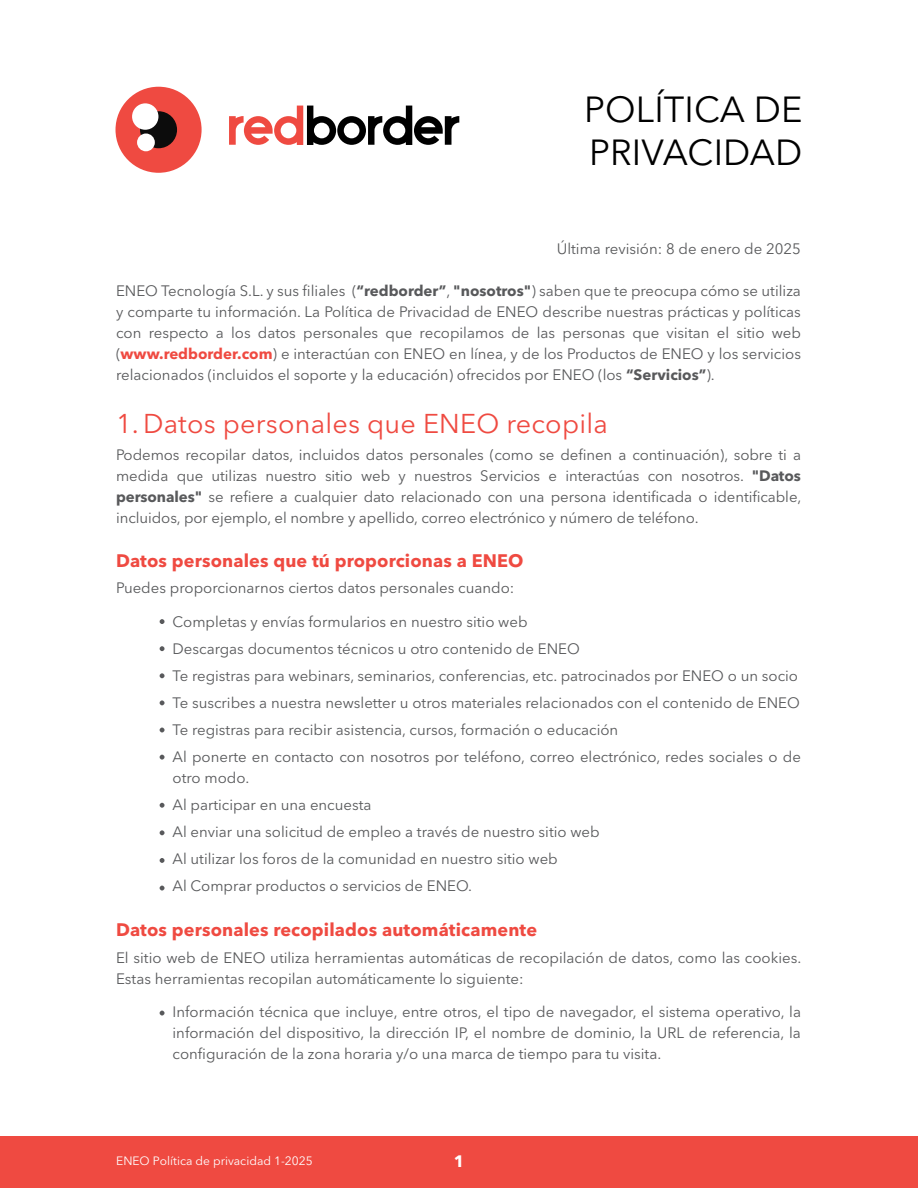
<style>
.page{position:relative;width:918px;height:1188px;background:#fff}
.page>*{position:absolute;margin:0;border:0;box-sizing:border-box;transform-origin:0 0}
.t1{font:36px/43.2px "Avenir Next LT Pro";letter-spacing:.005em;color:#000}
.t2{font:27px "Avenir Next LT Pro";letter-spacing:.01em;color:#ef4a41}
.t3{font:700 18px "Avenir Next LT Pro";letter-spacing:.01em;color:#ef4a41}
.t4{font:700 16.5px "Avenir Next LT Pro";color:#fff}
.t5{font:15px/21px "Avenir Next LT Pro";color:#58595b;text-align:justify}
.t6{font:12px "Avenir Next LT Pro";color:#fff}
.s1{font-weight:700}
.s2{font-weight:700;color:#ef4a41}
</style>
<div class="page">
<svg style="left:160px;top:619px;width:5px;height:5px"></svg>
<svg style="left:160px;top:646px;width:5px;height:5px"></svg>
<svg style="left:160px;top:673px;width:5px;height:5px"></svg>
<svg style="left:160px;top:700px;width:5px;height:5px"></svg>
<svg style="left:160px;top:728px;width:5px;height:4px"></svg>
<svg style="left:160px;top:755px;width:5px;height:5px"></svg>
<svg style="left:160px;top:803px;width:5px;height:5px"></svg>
<svg style="left:160px;top:830px;width:5px;height:5px"></svg>
<svg style="left:160px;top:858px;width:5px;height:5px"></svg>
<svg style="left:160px;top:886px;width:5px;height:5px"></svg>
<div style="left:0;top:1137px;width:918px;height:51px;background:#ef4a41"></div>
<svg style="left:160px;top:1011px;width:5px;height:5px"></svg>
<svg style="left:229px;top:106px;width:230px;height:39px"></svg>
<div style="left:116px;top:87px;width:86px;height:86px;background:#ef4a41;border-radius:50%"></div>
<div style="left:140px;top:111px;width:37px;height:37px;background:#0c0c0c;border-radius:50%"></div>
<div style="left:132px;top:103px;width:26px;height:27px;background:#fff;border-radius:50%"></div>
<div style="left:137px;top:134px;width:18px;height:17px;background:#fff;border-radius:50%"></div>
<h1 class="t1" style="left:584px;top:87px;width:220px">POLÍTICA DE<br>PRIVACIDAD</h1>
<p class="t5" style="left:557px;top:239px;width:246px">Última revisión: 8 de enero de 2025</p>
<p class="t5" style="left:116px;top:281px;width:687px">ENEO Tecnología S.L. y sus filiales (<span class="s1">“redborder”</span>, <span class="s1">"nosotros"</span>) saben que te preocupa cómo se utiliza y comparte tu información. La Política de Privacidad de ENEO describe nuestras prácticas y políticas con respecto a los datos personales que recopilamos de las personas que visitan el sitio web (<span class="s2">www.redborder.com</span>) e interactúan con ENEO en línea, y de los Productos de ENEO y los servicios relacionados (incluidos el soporte y la educación) ofrecidos por ENEO (los <span class="s1">“Servicios”</span>).</p>
<h2 class="t2" style="left:116px;top:408px;width:493px">1. Datos personales que ENEO recopila</h2>
<p class="t5" style="left:116px;top:444px;width:687px">Podemos recopilar datos, incluidos datos personales (como se definen a continuación), sobre ti a medida que utilizas nuestro sitio web y nuestros Servicios e interactúas con nosotros. <span class="s1">"Datos personales"</span> se refiere a cualquier dato relacionado con una persona identificada o identificable, incluidos, por ejemplo, el nombre y apellido, correo electrónico y número de teléfono.</p>
<p class="t3" style="left:116px;top:550px;width:409px">Datos personales que tú proporcionas a ENEO</p>
<p class="t5" style="left:116px;top:578px;width:400px">Puedes proporcionarnos ciertos datos personales cuando:</p>
<p class="t5" style="left:173px;top:609px;width:630px;line-height:27px;text-align:left">Completas y envías formularios en nuestro sitio web<br>Descargas documentos técnicos u otro contenido de ENEO<br>Te registras para webinars, seminarios, conferencias, etc. patrocinados por ENEO o un socio Te suscribes a nuestra newsletter u otros materiales relacionados con el contenido de ENEO Te registras para recibir asistencia, cursos, formación o educación<br>Al ponerte en contacto con nosotros por teléfono, correo electrónico, redes sociales o de</p>
<p class="t5" style="left:173px;top:765px;width:429px;line-height:27px;text-align:left">otro modo.<br>Al participar en una encuesta<br>Al enviar una solicitud de empleo a través de nuestro sitio web Al utilizar los foros de la comunidad en nuestro sitio web<br>Al Comprar productos o servicios de ENEO.</p>
<p class="t3" style="left:116px;top:919px;width:423px">Datos personales recopilados automáticamente</p>
<p class="t5" style="left:116px;top:947px;width:687px">El sitio web de ENEO utiliza herramientas automáticas de recopilación de datos, como las cookies.<br>Estas herramientas recopilan automáticamente lo siguiente:</p>
<p class="t5" style="left:173px;top:1001px;width:630px">Información técnica que incluye, entre otros, el tipo de navegador, el sistema operativo, la información del dispositivo, la dirección IP, el nombre de dominio, la URL de referencia, la configuración de la zona horaria y/o una marca de tiempo para tu visita.</p>
<p class="t6" style="left:116px;top:1154px;width:198px">ENEO Política de privacidad 1-2025</p>
<p class="t4" style="left:454px;top:1151px;width:12px">1</p>
</div>
